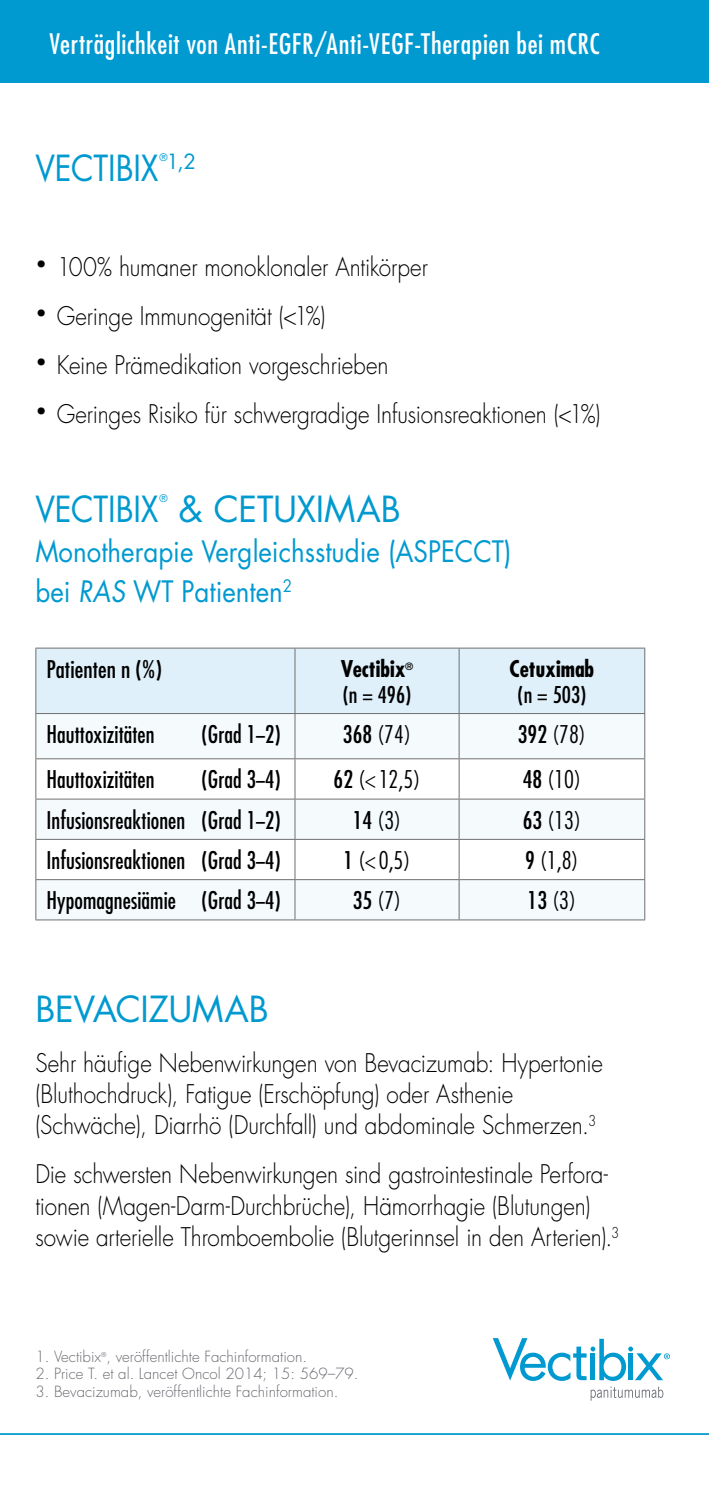
<style>
.page{position:relative;width:709px;height:1489px;background:#fff}
.page>*{position:absolute;margin:0;border:0;box-sizing:border-box;transform-origin:0 0}
.t1{font:35px "Futura";letter-spacing:-.01em;color:#0099d0}
.t2{font:35px "Futura";letter-spacing:-.01em;color:#0099d0;scale:.9 1}
.t3{font:28.75px/40px "Futura";color:#0099d0;scale:.9 1}
.t4{font:condensed 27.5px "Futura";letter-spacing:.025em;color:#fff}
.t5{font:300 25px/31.2px "Futura";letter-spacing:-.005em;color:#000;scale:.9 1}
.t6{font:condensed 23.75px "Futura";letter-spacing:.005em;color:#000;scale:.95 1}
.t7{font:300 condensed 23.75px "Futura";color:#000}
.t8{font:condensed 23.75px "Futura";letter-spacing:.005em;color:#000}
.t9{font:700 condensed 22.5px "Futura";color:#000}
.t10{font:condensed 22.5px "Futura";color:#000}
.t11{font:20.5px "Futura";color:#0099d0}
.t12{font:300 15px "Futura";color:#6b6770}
.t13{font:10.25px "Futura";color:#0099d0}
.t14{font:700 condensed 9.75px "Futura";color:#000}
.t15{font:300 6.5px "Futura";color:#6b6770}
.s1{font-weight:400}
</style>
<div class="page">
<svg style="left:492px;top:1338px;width:178px;height:42px"></svg>
<svg style="left:590px;top:1386px;width:73px;height:14px"></svg>
<svg style="left:0;top:1433px;width:709px;height:2px"></svg>
<div style="left:0;top:0;width:709px;height:83px;background:#0099d0"></div>
<div style="left:36px;top:648px;width:608px;height:65px;background:#dff0fa"></div>
<div style="left:36px;top:714px;width:608px;height:205px;background:#f5fafd"></div>
<svg style="left:36px;top:759px;width:608px;height:39px"></svg>
<svg style="left:36px;top:839px;width:608px;height:40px"></svg>
<hr style="left:35px;top:647px;width:260px;height:1px;background:#706f6f">
<hr style="left:35px;top:648px;width:1px;height:65px;background:#706f6f">
<hr style="left:295px;top:647px;width:164px;height:1px;background:#706f6f">
<hr style="left:35px;top:713px;width:260px;height:1px;background:#706f6f">
<hr style="left:35px;top:714px;width:1px;height:44px;background:#706f6f">
<hr style="left:295px;top:713px;width:164px;height:1px;background:#706f6f">
<hr style="left:294px;top:714px;width:1px;height:44px;background:#706f6f">
<hr style="left:459px;top:713px;width:186px;height:1px;background:#706f6f">
<hr style="left:458px;top:714px;width:1px;height:44px;background:#706f6f">
<hr style="left:644px;top:714px;width:1px;height:44px;background:#706f6f">
<hr style="left:35px;top:758px;width:260px;height:1px;background:#706f6f">
<hr style="left:35px;top:759px;width:1px;height:39px;background:#706f6f">
<hr style="left:35px;top:798px;width:260px;height:1px;background:#706f6f">
<hr style="left:35px;top:799px;width:1px;height:40px;background:#706f6f">
<hr style="left:35px;top:838px;width:260px;height:1px;background:#706f6f">
<hr style="left:35px;top:839px;width:1px;height:40px;background:#706f6f">
<hr style="left:35px;top:879px;width:260px;height:1px;background:#706f6f">
<hr style="left:35px;top:880px;width:1px;height:39px;background:#706f6f">
<hr style="left:35px;top:919px;width:260px;height:1px;background:#706f6f">
<hr style="left:295px;top:758px;width:164px;height:1px;background:#706f6f">
<hr style="left:294px;top:759px;width:1px;height:39px;background:#706f6f">
<hr style="left:295px;top:798px;width:164px;height:1px;background:#706f6f">
<hr style="left:294px;top:799px;width:1px;height:40px;background:#706f6f">
<hr style="left:295px;top:838px;width:164px;height:1px;background:#706f6f">
<hr style="left:294px;top:839px;width:1px;height:40px;background:#706f6f">
<hr style="left:295px;top:879px;width:164px;height:1px;background:#706f6f">
<hr style="left:294px;top:880px;width:1px;height:39px;background:#706f6f">
<hr style="left:295px;top:919px;width:164px;height:1px;background:#706f6f">
<hr style="left:459px;top:758px;width:186px;height:1px;background:#706f6f">
<hr style="left:458px;top:759px;width:1px;height:39px;background:#706f6f">
<hr style="left:644px;top:759px;width:1px;height:39px;background:#706f6f">
<hr style="left:459px;top:798px;width:186px;height:1px;background:#706f6f">
<hr style="left:458px;top:799px;width:1px;height:40px;background:#706f6f">
<hr style="left:644px;top:799px;width:1px;height:40px;background:#706f6f">
<hr style="left:459px;top:838px;width:186px;height:1px;background:#706f6f">
<hr style="left:458px;top:839px;width:1px;height:40px;background:#706f6f">
<hr style="left:644px;top:839px;width:1px;height:40px;background:#706f6f">
<hr style="left:459px;top:879px;width:186px;height:1px;background:#706f6f">
<hr style="left:458px;top:880px;width:1px;height:39px;background:#706f6f">
<hr style="left:644px;top:880px;width:1px;height:39px;background:#706f6f">
<hr style="left:459px;top:919px;width:186px;height:1px;background:#706f6f">
<hr style="left:294px;top:648px;width:1px;height:65px;background:#706f6f">
<hr style="left:458px;top:648px;width:1px;height:65px;background:#706f6f">
<hr style="left:459px;top:647px;width:186px;height:1px;background:#706f6f">
<hr style="left:644px;top:648px;width:1px;height:65px;background:#706f6f">
<p class="t4" style="left:50px;top:27px;width:551px">Verträglichkeit von Anti-EGFR/Anti-VEGF-Therapien bei mCRC</p>
<h1 class="t2" style="left:35px;top:144px;width:138px">VECTIBIX</h1>
<p class="t11" style="left:160px;top:148px;width:38px"><sup>®</sup>1,2</p>
<p class="t5" style="left:35px;top:252px;width:437px"><sup>•</sup> 100% humaner monoklonaler Antikörper</p>
<p class="t5" style="left:35px;top:301px;width:324px"><sup>•</sup> Geringe Immunogenität (&lt;1%)</p>
<p class="t5" style="left:35px;top:350px;width:394px"><sup>•</sup> Keine Prämedikation vorgeschrieben</p>
<p class="t5" style="left:35px;top:399px;width:629px"><sup>•</sup> Geringes Risiko für schwergradige Infusionsreaktionen (&lt;1%)</p>
<h1 class="t2" style="left:35px;top:485px;width:138px">VECTIBIX</h1>
<p class="t13" style="left:160px;top:491px;width:10px">®</p>
<h1 class="t1" style="left:179px;top:485px;width:224px">&amp; CETUXIMAB</h1>
<p class="t3" style="left:35px;top:531px;width:530px">Monotherapie Vergleichsstudie (ASPECCT) bei RAS WT Patienten<sup>2</sup></p>
<p class="t8" style="left:46px;top:654px;width:117px">Patienten n (%)</p>
<p class="t9" style="left:341px;top:653px;width:66px">Vectibix</p>
<p class="t14" style="left:405px;top:660px;width:10px">®</p>
<p class="t10" style="left:343px;top:680px;width:70px">(n = 496)</p>
<p class="t9" style="left:509px;top:653px;width:86px">Cetuximab</p>
<p class="t10" style="left:517px;top:680px;width:70px">(n = 503)</p>
<p class="t6" style="left:46px;top:719px;width:115px">Hauttoxizitäten</p>
<p class="t6" style="left:201px;top:719px;width:85px">(Grad 1–2)</p>
<p class="t7" style="left:343px;top:719px;width:70px"><span class="s1">368</span> (74)</p>
<p class="t7" style="left:518px;top:719px;width:70px"><span class="s1">392</span> (78)</p>
<p class="t6" style="left:46px;top:764px;width:115px">Hauttoxizitäten</p>
<p class="t6" style="left:201px;top:764px;width:85px">(Grad 3–4)</p>
<p class="t7" style="left:333px;top:764px;width:88px"><span class="s1">62</span> (&lt; 12,5)</p>
<p class="t7" style="left:522px;top:764px;width:60px"><span class="s1">48</span> (10)</p>
<p class="t6" style="left:46px;top:805px;width:248px">Infusionsreaktionen (Grad 1–2)</p>
<p class="t7" style="left:353px;top:805px;width:50px"><span class="s1">14</span> (3)</p>
<p class="t7" style="left:522px;top:805px;width:60px"><span class="s1">63</span> (13)</p>
<p class="t6" style="left:46px;top:845px;width:248px">Infusionsreaktionen (Grad 3–4)</p>
<p class="t7" style="left:343px;top:845px;width:69px"><span class="s1">1</span> (&lt; 0,5)</p>
<p class="t7" style="left:525px;top:845px;width:55px"><span class="s1">9</span> (1,8)</p>
<p class="t6" style="left:46px;top:885px;width:248px">Hypomagnesiämie (Grad 3–4)</p>
<p class="t7" style="left:353px;top:885px;width:50px"><span class="s1">35</span> (7)</p>
<p class="t7" style="left:527px;top:885px;width:50px"><span class="s1">13</span> (3)</p>
<h1 class="t1" style="left:35px;top:984px;width:235px">BEVACIZUMAB</h1>
<p class="t5" style="left:35px;top:1047px;width:632px">Sehr häufige Nebenwirkungen von Bevacizumab: Hypertonie (Bluthochdruck), Fatigue (Erschöpfung) oder Asthenie (Schwäche), Diarrhö (Durchfall) und abdominale Schmerzen.<sup>3</sup></p>
<p class="t5" style="left:35px;top:1158px;width:650px">Die schwersten Nebenwirkungen sind gastrointestinale Perfora&shy;tionen (Magen-Darm-Durchbrüche), Hämorrhagie (Blutungen) sowie arterielle Thromboembolie (Blutgerinnsel in den Arterien).<sup>3</sup></p>
<p class="t12" style="left:35px;top:1346px;width:273px">1. Vectibix , veröffentlichte Fachinformation.</p>
<p class="t15" style="left:101px;top:1350px;width:7px">®</p>
<p class="t12" style="left:35px;top:1363px;width:324px">2. Price T. et al. Lancet Oncol 2014; 15: 569–79.</p>
<p class="t12" style="left:35px;top:1381px;width:304px">3. Bevacizumab, veröffentlichte Fachinformation.</p>
</div>
